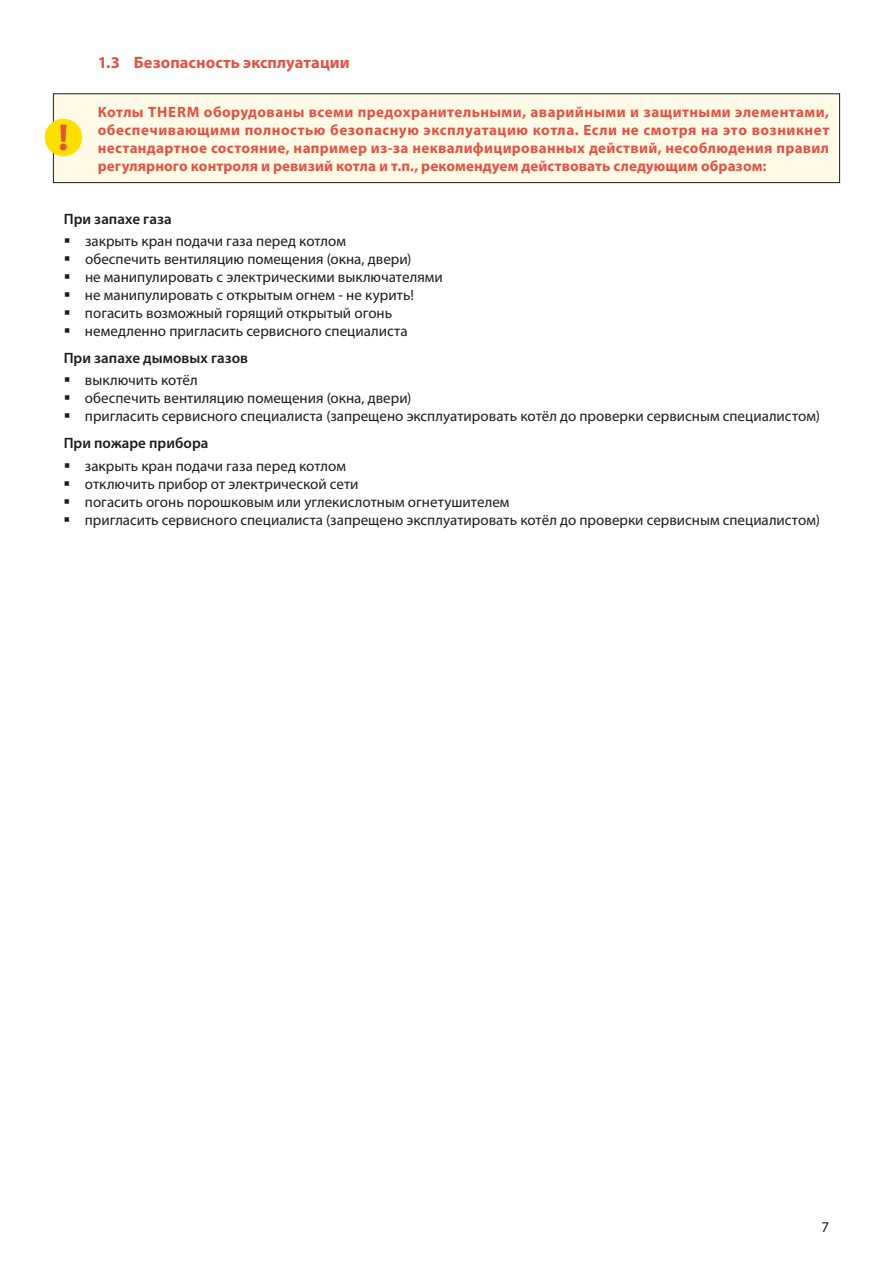
<style>
.page{position:relative;width:893px;height:1263px;background:#fff}
.page>*{position:absolute;margin:0;border:0;box-sizing:border-box;transform-origin:0 0}
.t1{font:700 37.5px "Myriad Pro";color:#e05344}
.t2{font:700 16.5px "Myriad Pro";letter-spacing:.005em;color:#e05344}
.t3{font:15px/18px "Myriad Pro";color:#1d1d1b}
.t4{font:700 15px/18px "Myriad Pro";letter-spacing:.005em;color:#e05344;text-align:justify}
.t5{font:600 15px "Myriad Pro";letter-spacing:.005em;color:#1d1d1b}
</style>
<div class="page">
<div style="left:53px;top:94px;width:787px;height:89px;background:#fffbe6"></div>
<div style="left:53px;top:94px;width:787px;height:89px;border:1px solid #1d1d1b"></div>
<div style="left:45px;top:119px;width:37px;height:37px;background:#ffde00;border-radius:50%"></div>
<p class="t2" style="left:98px;top:51px;width:253px">1.3 Безопасность эксплуатации</p>
<p class="t4" style="left:98px;top:102px;width:733px">Котлы THERM оборудованы всеми предохранительными, аварийными и защитными элементами, обеспечивающими полностью безопасную эксплуатацию котла. Если не смотря на это возникнет нестандартное состояние, например из-за неквалифицированных действий, несоблюдения правил регулярного контроля и ревизий котла и т.п., рекомендуем действовать следующим образом:</p>
<p class="t5" style="left:64px;top:209px;width:109px">При запахе газа</p>
<p class="t3" style="left:85px;top:232px;width:359px">закрыть кран подачи газа перед котлом<br>обеспечить вентиляцию помещения (окна, двери)<br>не манипулировать с электрическими выключателями не манипулировать с открытым огнем - не курить! погасить возможный горящий открытый огонь немедленно пригласить сервисного специалиста</p>
<p class="t5" style="left:64px;top:349px;width:186px">При запахе дымовых газов</p>
<p class="t3" style="left:85px;top:371px;width:737px">выключить котёл<br>обеспечить вентиляцию помещения (окна, двери)<br>пригласить сервисного специалиста (запрещено эксплуатировать котёл до проверки сервисным специалистом)</p>
<p class="t5" style="left:64px;top:434px;width:146px">При пожаре прибора</p>
<p class="t3" style="left:85px;top:456px;width:737px">закрыть кран подачи газа перед котлом<br>отключить прибор от электрической сети<br>погасить огонь порошковым или углекислотным огнетушителем<br>пригласить сервисного специалиста (запрещено эксплуатировать котёл до проверки сервисным специалистом)</p>
<h1 class="t1" style="left:58px;top:113px;width:12px">!</h1>
<p class="t3" style="left:821px;top:1217px;width:9px">7</p>
</div>
